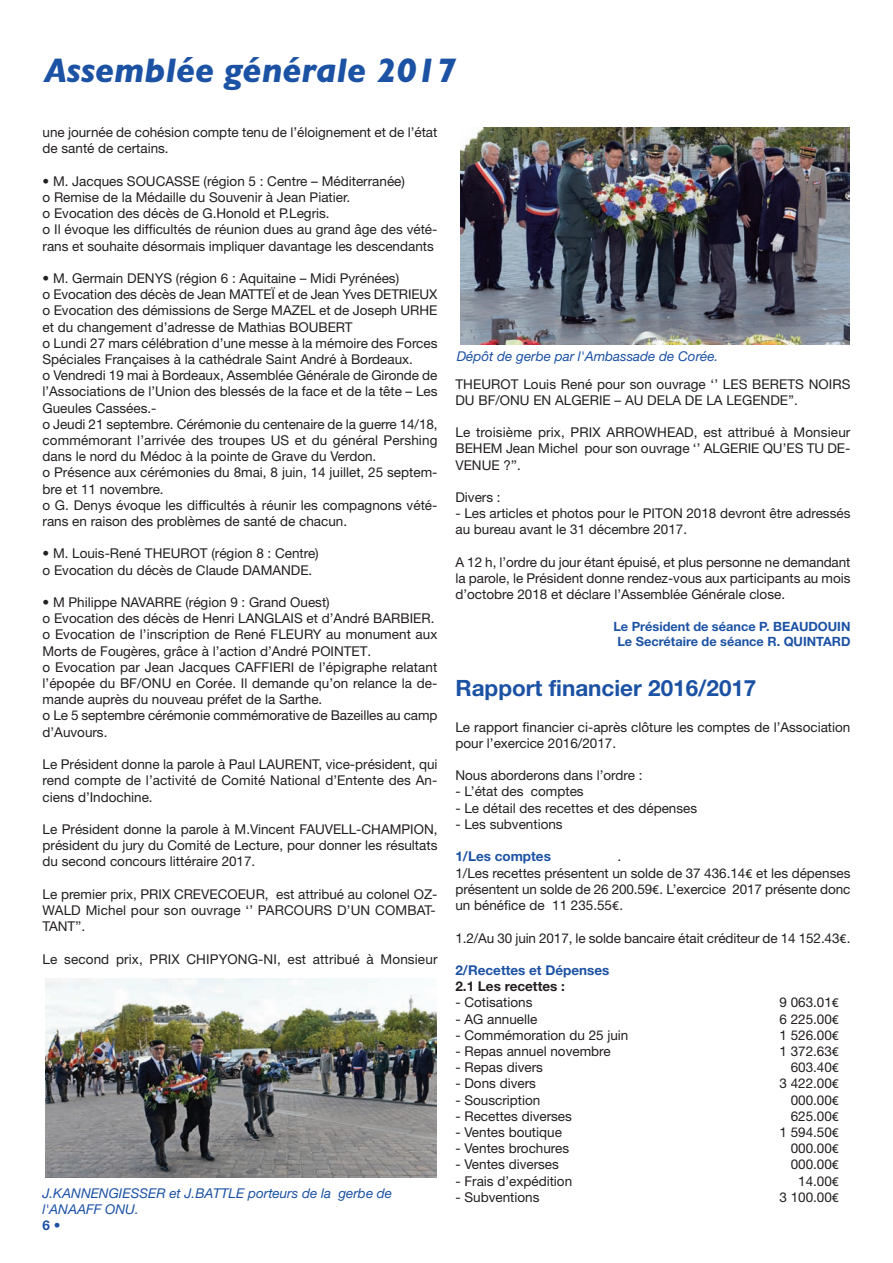
<style>
.page{position:relative;width:893px;height:1263px;background:#fff}
.page>*{position:absolute;margin:0;border:0;box-sizing:border-box;transform-origin:0 0}
.t1{font:italic 700 34.5px "Gill Sans";color:#1c52a4}
.t2{font:700 22.5px "Helvetica Neue";color:#1c52a4}
.t3{font:13.5px/16.2px "Helvetica Neue";color:#231f20}
.t4{font:italic 13.5px/16.2px "Helvetica Neue";color:#1c52a4}
.t5{font:700 13.5px "Helvetica Neue";color:#1c52a4}
.t6{font:700 13.5px "Helvetica Neue";color:#231f20}
.t7{font:700 12.75px/15.3px "Helvetica Neue";color:#1c52a4;text-align:center}
.s1{font-family:"Consolas"}
</style>
<div class="page">
<img style="left:45px;top:978px;width:391px;height:200px">
<img style="left:460px;top:128px;width:389px;height:216px">
<h1 class="t1" style="left:44px;top:50px;width:414px">Assemblée générale 2017</h1>
<p class="t3" style="left:43px;top:126px;width:396px">une journée de cohésion compte tenu de l’éloignement et de l’état de santé de certains.</p>
<p class="t3" style="left:43px;top:174px;width:396px">• M. Jacques SOUCASSE (région 5 : Centre – Méditerranée)<br>o Remise de la Médaille du Souvenir à Jean Piatier.<br>o Evocation des décès de G.Honold et P.Legris.<br>o Il évoque les difficultés de réunion dues au grand âge des vété&shy;rans et souhaite désormais impliquer davantage les descendants</p>
<p class="t3" style="left:43px;top:271px;width:396px">• M. Germain DENYS (région 6 : Aquitaine – Midi Pyrénées)<br>o Evocation des décès de Jean MATTEÏ et de Jean Yves DETRIEUX o Evocation des démissions de Serge MAZEL et de Joseph URHE et du changement d’adresse de Mathias BOUBERT<br>o Lundi 27 mars célébration d’une messe à la mémoire des Forces Spéciales Françaises à la cathédrale Saint André à Bordeaux.<br>o Vendredi 19 mai à Bordeaux, Assemblée Générale de Gironde de l’Associations de l’Union des blessés de la face et de la tête – Les Gueules Cassées.-<br>o Jeudi 21 septembre. Cérémonie du centenaire de la guerre 14/18, commémorant l’arrivée des troupes US et du général Pershing dans le nord du Médoc à la pointe de Grave du Verdon.<br>o Présence aux cérémonies du 8mai, 8 juin, 14 juillet, 25 septem&shy;bre et 11 novembre.<br>o G. Denys évoque les difficultés à réunir les compagnons vété&shy;rans en raison des problèmes de santé de chacun.</p>
<p class="t3" style="left:43px;top:547px;width:278px">• M. Louis-René THEUROT (région 8 : Centre) o Evocation du décès de Claude DAMANDE.</p>
<p class="t3" style="left:43px;top:595px;width:396px">• M Philippe NAVARRE (région 9 : Grand Ouest)<br>o Evocation des décès de Henri LANGLAIS et d’André BARBIER. o Evocation de l’inscription de René FLEURY au monument aux Morts de Fougères, grâce à l’action d’André POINTET.<br>o Evocation par Jean Jacques CAFFIERI de l’épigraphe relatant l’épopée du BF/ONU en Corée. Il demande qu’on relance la de&shy;mande auprès du nouveau préfet de la Sarthe.<br>o Le 5 septembre cérémonie commémorative de Bazeilles au camp d’Auvours.</p>
<p class="t3" style="left:43px;top:757px;width:396px;text-align:justify">Le Président donne la parole à Paul LAURENT, vice-président, qui rend compte de l’activité de Comité National d’Entente des An&shy;ciens d’Indochine.</p>
<p class="t3" style="left:43px;top:822px;width:396px;text-align:justify">Le Président donne la parole à M.Vincent FAUVELL-CHAMPION, président du jury du Comité de Lecture, pour donner les résultats du second concours littéraire 2017.</p>
<p class="t3" style="left:43px;top:887px;width:396px">Le premier prix, PRIX CREVECOEUR, est attribué au colonel OZ-<br>WALD Michel pour son ouvrage ‘’ PARCOURS D’UN COMBAT-<br>TANT’’.</p>
<p class="t3" style="left:43px;top:952px;width:396px">Le second prix, PRIX CHIPYONG-NI, est attribué à Monsieur</p>
<p class="t4" style="left:43px;top:1186px;width:351px">J.KANNENGIESSER et J.BATTLE porteurs de la gerbe de l'ANAAFF ONU.</p>
<p class="t5" style="left:43px;top:1220px;width:19px">6 •</p>
<p class="t4" style="left:457px;top:349px;width:263px">Dépôt de gerbe par l'Ambassade de Corée.</p>
<p class="t3" style="left:455px;top:377px;width:396px">THEUROT Louis René pour son ouvrage ‘’ LES BERETS NOIRS<br>DU BF/ONU EN ALGERIE – AU DELA DE LA LEGENDE’’.</p>
<p class="t3" style="left:455px;top:426px;width:396px;text-align:justify">Le troisième prix, PRIX ARROWHEAD, est attribué à Monsieur BEHEM Jean Michel pour son ouvrage ‘’ ALGERIE QU’ES TU DE-VENUE ?’’.</p>
<p class="t3" style="left:455px;top:490px;width:47px">Divers :</p>
<p class="t3" style="left:455px;top:507px;width:396px">- Les articles et photos pour le PITON 2018 devront être adressés au bureau avant le 31 décembre 2017.</p>
<p class="t3" style="left:455px;top:555px;width:396px;text-align:justify">A 12 h, l’ordre du jour étant épuisé, et plus personne ne demandant la parole, le Président donne rendez-vous aux participants au mois d’octobre 2018 et déclare l’Assemblée Générale close.</p>
<p class="t7" style="left:613px;top:620px;width:239px">Le Président de séance P. BEAUDOUIN<br>Le Secrétaire de séance R. QUINTARD</p>
<h2 class="t2" style="left:455px;top:680px;width:302px">Rapport financier 2016/2017</h2>
<p class="t3" style="left:455px;top:720px;width:396px">Le rapport financier ci-après clôture les comptes de l’Association pour l’exercice 2016/2017.</p>
<p class="t3" style="left:455px;top:768px;width:188px">Nous aborderons dans l’ordre :</p>
<p class="t3" style="left:455px;top:785px;width:130px">- L’état des comptes</p>
<p class="t3" style="left:455px;top:801px;width:243px">- Le détail des recettes et des dépenses</p>
<p class="t3" style="left:455px;top:817px;width:109px">- Les subventions</p>
<p class="t5" style="left:455px;top:851px;width:97px">1/Les comptes</p>
<p class="t3" style="left:455px;top:849px;width:396px;text-indent:162px">.<br>1/Les recettes présentent un solde de 37 436.14<span class="s1">€</span> et les dépenses présentent un solde de 26 200.59<span class="s1">€</span>. L’exercice 2017 présente donc un bénéfice de 11 235.55<span class="s1">€</span>.</p>
<p class="t3" style="left:455px;top:931px;width:396px">1.2/Au 30 juin 2017, le solde bancaire était créditeur de 14 152.43<span class="s1">€</span>.</p>
<p class="t5" style="left:455px;top:965px;width:155px">2/Recettes et Dépenses</p>
<p class="t6" style="left:455px;top:981px;width:111px">2.1 Les recettes :</p>
<p class="t3" style="left:455px;top:996px;width:78px">- Cotisations</p>
<p class="t3" style="left:779px;top:996px;width:61px">9 063.01<span class="s1">€</span></p>
<p class="t3" style="left:455px;top:1012px;width:83px">- AG annuelle</p>
<p class="t3" style="left:779px;top:1012px;width:61px">6 225.00<span class="s1">€</span></p>
<p class="t3" style="left:455px;top:1028px;width:174px">- Commémoration du 25 juin</p>
<p class="t3" style="left:779px;top:1028px;width:61px">1 526.00<span class="s1">€</span></p>
<p class="t3" style="left:455px;top:1044px;width:157px">- Repas annuel novembre</p>
<p class="t3" style="left:779px;top:1044px;width:61px">1 372.63<span class="s1">€</span></p>
<p class="t3" style="left:455px;top:1060px;width:89px">- Repas divers</p>
<p class="t3" style="left:791px;top:1060px;width:50px">603.40<span class="s1">€</span></p>
<p class="t3" style="left:455px;top:1077px;width:82px">- Dons divers</p>
<p class="t3" style="left:779px;top:1077px;width:61px">3 422.00<span class="s1">€</span></p>
<p class="t3" style="left:455px;top:1093px;width:86px">- Souscription</p>
<p class="t3" style="left:791px;top:1093px;width:50px">000.00<span class="s1">€</span></p>
<p class="t3" style="left:455px;top:1109px;width:118px">- Recettes diverses</p>
<p class="t3" style="left:791px;top:1109px;width:50px">625.00<span class="s1">€</span></p>
<p class="t3" style="left:455px;top:1125px;width:108px">- Ventes boutique</p>
<p class="t3" style="left:779px;top:1125px;width:61px">1 594.50<span class="s1">€</span></p>
<p class="t3" style="left:455px;top:1141px;width:115px">- Ventes brochures</p>
<p class="t3" style="left:791px;top:1141px;width:50px">000.00<span class="s1">€</span></p>
<p class="t3" style="left:455px;top:1158px;width:105px">- Ventes diverses</p>
<p class="t3" style="left:791px;top:1158px;width:50px">000.00<span class="s1">€</span></p>
<p class="t3" style="left:455px;top:1174px;width:118px">- Frais d’expédition</p>
<p class="t3" style="left:798px;top:1174px;width:43px">14.00<span class="s1">€</span></p>
<p class="t3" style="left:455px;top:1190px;width:85px">- Subventions</p>
<p class="t3" style="left:779px;top:1190px;width:61px">3 100.00<span class="s1">€</span></p>
</div>
